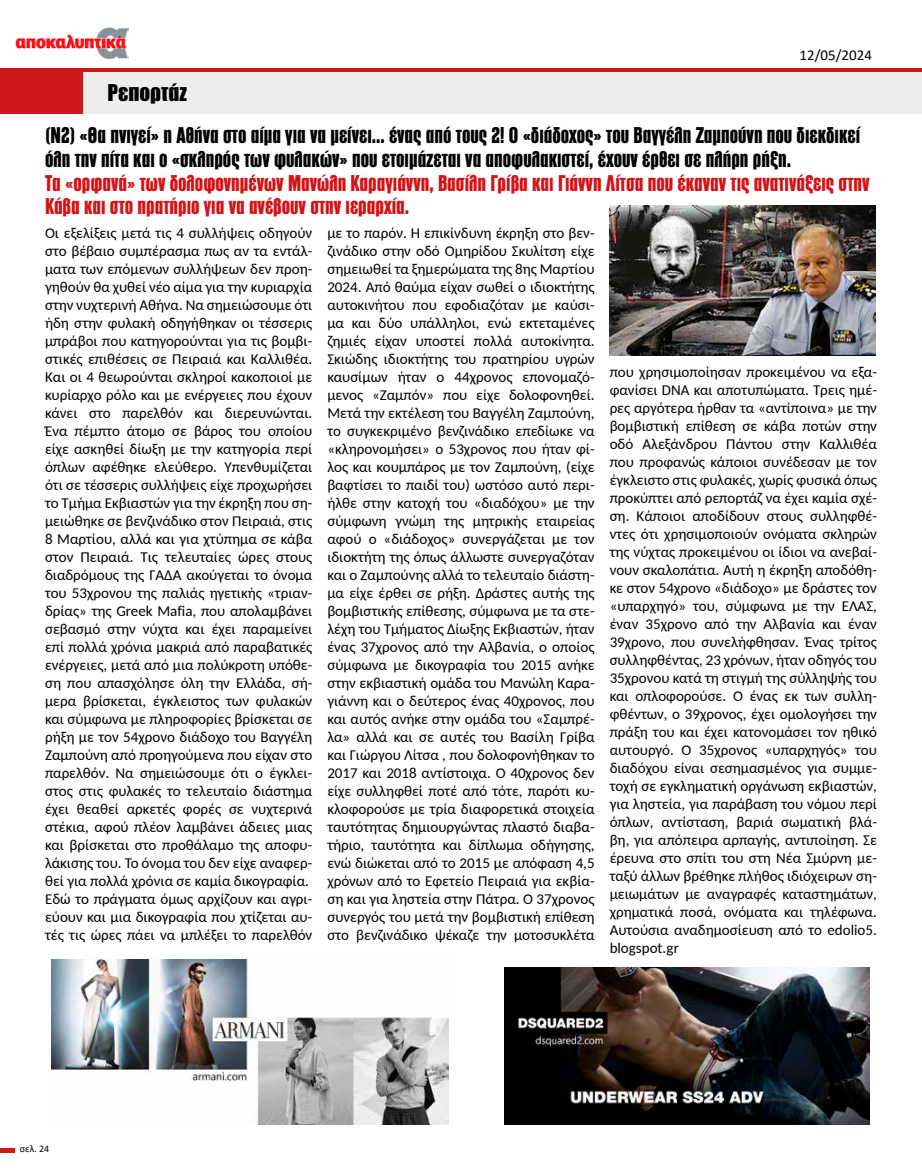
<style>
.page{position:relative;width:922px;height:1170px;background:#fff}
.page>*{position:absolute;margin:0;border:0;box-sizing:border-box;transform-origin:0 0}
.t1{font:900 22.5px "PF Fusion Sans";color:#000}
.t2{font:800 21.25px/23.8px "PF Fusion Sans";color:#000}
.t3{font:800 21.25px/23.8px "PF Fusion Sans";color:#d51317}
.t4{font:15px/18px "Carlito";color:#000;text-align:justify}
.t5{font:15px "Calibri";color:#000}
.t6{font:10px "Calibri";color:#000}
</style>
<div class="page">
<div style="left:0;top:72px;width:921px;height:41px;background:#ededed"></div>
<hr style="left:0;top:68px;width:921px;height:3px;background:#cd1719">
<img style="left:15px;top:27px;width:114px;height:32px">
<svg style="left:0;top:1148px;width:15px;height:3px"></svg>
<div style="left:0;top:72px;width:83px;height:41px;background:#cd1719"></div>
<img style="left:609px;top:205px;width:266px;height:150px">
<img style="left:504px;top:967px;width:365px;height:157px">
<img style="left:51px;top:959px;width:397px;height:165px">
<p class="t5" style="left:799px;top:44px;width:74px">12/05/2024</p>
<h1 class="t1" style="left:108px;top:79px;width:81px">Ρεπορτάζ</h1>
<h2 class="t2" style="left:45px;top:123px;width:816px">(Ν2) «Θα πνιγεί» η Αθήνα στο αίμα για να μείνει... ένας από τους 2! Ο «διάδοχος» του Βαγγέλη Ζαμπούνη που διεκδικεί όλη την πίτα και ο «σκληρός των φυλακών» που ετοιμάζεται να αποφυλακιστεί, έχουν έρθει σε πλήρη ρήξη.</h2>
<h2 class="t3" style="left:45px;top:171px;width:825px">Τα «ορφανά» των δολοφονημένων Μανώλη Καραγιάννη, Βασίλη Γρίβα και Γιάννη Λίτσα που έκαναν τις ανατινάξεις στην<br>Κάβα και στο πρατήριο για να ανέβουν στην ιεραρχία.</h2>
<p class="t4" style="left:45px;top:223px;width:269px;text-align:left">Οι εξελίξεις μετά τις 4 συλλήψεις οδηγούν στο βέβαιο συμπέρασμα πως αν τα εντάλ&shy;ματα των επόμενων συλλήψεων δεν προη&shy;γηθούν θα χυθεί νέο αίμα για την κυριαρχία στην νυχτερινή Αθήνα. Να σημειώσουμε ότι ήδη στην φυλακή οδηγήθηκαν οι τέσσερις μπράβοι που κατηγορούνται για τις βομβι&shy;στικές επιθέσεις σε Πειραιά και Καλλιθέα.<br>Και οι 4 θεωρούνται σκληροί κακοποιοί με κυρίαρχο ρόλο και με ενέργειες που έχουν κάνει στο παρελθόν και διερευνώνται.<br>Ένα πέμπτο άτομο σε βάρος του οποίου είχε ασκηθεί δίωξη με την κατηγορία περί όπλων αφέθηκε ελεύθερο. Υπενθυμίζεται ότι σε τέσσερις συλλήψεις είχε προχωρήσει το Τμήμα Εκβιαστών για την έκρηξη που ση&shy;μειώθηκε σε βενζινάδικο στον Πειραιά, στις 8 Μαρτίου, αλλά και για χτύπημα σε κάβα στον Πειραιά. Τις τελευταίες ώρες στους διαδρόμους της ΓΑΔΑ ακούγεται το όνομα του 53χρονου της παλιάς ηγετικής «τριαν&shy;δρίας» της Greek Mafia, που απολαμβάνει σεβασμό στην νύχτα και έχει παραμείνει επί πολλά χρόνια μακριά από παραβατικές ενέργειες, μετά από μια πολύκροτη υπόθε&shy;ση που απασχόλησε όλη την Ελλάδα, σή&shy;μερα βρίσκεται, έγκλειστος των φυλακών και σύμφωνα με πληροφορίες βρίσκεται σε ρήξη με τον 54χρονο διάδοχο του Βαγγέλη Ζαμπούνη από προηγούμενα που είχαν στο παρελθόν. Να σημειώσουμε ότι ο έγκλει&shy;στος στις φυλακές το τελευταίο διάστημα έχει θεαθεί αρκετές φορές σε νυχτερινά στέκια, αφού πλέον λαμβάνει άδειες μιας και βρίσκεται στο προθάλαμο της αποφυ&shy;λάκισης του. Το όνομα του δεν είχε αναφερ&shy;θεί για πολλά χρόνια σε καμία δικογραφία.<br>Εδώ το πράγματα όμως αρχίζουν και αγρι&shy;εύουν και μια δικογραφία που χτίζεται αυ&shy;τές τις ώρες πάει να μπλέξει το παρελθόν</p>
<p class="t4" style="left:327px;top:223px;width:269px">με το παρόν. Η επικίνδυνη έκρηξη στο βεν&shy;ζινάδικο στην οδό Ομηρίδου Σκυλίτση είχε σημειωθεί τα ξημερώματα της 8ης Μαρτίου 2024. Από θαύμα είχαν σωθεί ο ιδιοκτήτης αυτοκινήτου που εφοδιαζόταν με καύσι&shy;μα και δύο υπάλληλοι, ενώ εκτεταμένες ζημιές είχαν υποστεί πολλά αυτοκίνητα.<br>Σκιώδης ιδιοκτήτης του πρατηρίου υγρών καυσίμων ήταν ο 44χρονος επονομαζό&shy;μενος «Ζαμπόν» που είχε δολοφονηθεί.<br>Μετά την εκτέλεση του Βαγγέλη Ζαμπούνη, το συγκεκριμένο βενζινάδικο επεδίωκε να «κληρονομήσει» ο 53χρονος που ήταν φί&shy;λος και κουμπάρος με τον Ζαμπούνη, (είχε βαφτίσει το παιδί του) ωστόσο αυτό περι&shy;ήλθε στην κατοχή του «διαδόχου» με την σύμφωνη γνώμη της μητρικής εταιρείας αφού ο «διάδοχος» συνεργάζεται με τον ιδιοκτήτη της όπως άλλωστε συνεργαζόταν και ο Ζαμπούνης αλλά το τελευταίο διάστη&shy;μα είχε έρθει σε ρήξη. Δράστες αυτής της βομβιστικής επίθεσης, σύμφωνα με τα στε&shy;λέχη του Τμήματος Δίωξης Εκβιαστών, ήταν ένας 37χρονος από την Αλβανία, ο οποίος σύμφωνα με δικογραφία του 2015 ανήκε στην εκβιαστική ομάδα του Μανώλη Καρα&shy;γιάννη και ο δεύτερος ένας 40χρονος, που και αυτός ανήκε στην ομάδα του «Σαμπρέ&shy;λα» αλλά και σε αυτές του Βασίλη Γρίβα και Γιώργου Λίτσα , που δολοφονήθηκαν το 2017 και 2018 αντίστοιχα. Ο 40χρονος δεν είχε συλληφθεί ποτέ από τότε, παρότι κυ&shy;κλοφορούσε με τρία διαφορετικά στοιχεία ταυτότητας δημιουργώντας πλαστό διαβα&shy;τήριο, ταυτότητα και δίπλωμα οδήγησης, ενώ διώκεται από το 2015 με απόφαση 4,5 χρόνων από το Εφετείο Πειραιά για εκβία&shy;ση και για ληστεία στην Πάτρα. Ο 37χρονος συνεργός του μετά την βομβιστική επίθεση στο βενζινάδικο ψέκαζε την μοτοσυκλέτα</p>
<p class="t4" style="left:609px;top:362px;width:269px">που χρησιμοποίησαν προκειμένου να εξα&shy;φανίσει DNA και αποτυπώματα. Τρεις ημέ&shy;ρες αργότερα ήρθαν τα «αντίποινα» με την βομβιστική επίθεση σε κάβα ποτών στην οδό Αλεξάνδρου Πάντου στην Καλλιθέα που προφανώς κάποιοι συνέδεσαν με τον έγκλειστο στις φυλακές, χωρίς φυσικά όπως προκύπτει από ρεπορτάζ να έχει καμία σχέ&shy;ση. Κάποιοι αποδίδουν στους συλληφθέ&shy;ντες ότι χρησιμοποιούν ονόματα σκληρών της νύχτας προκειμένου οι ίδιοι να ανεβαί&shy;νουν σκαλοπάτια. Αυτή η έκρηξη αποδόθη&shy;κε στον 54χρονο «διάδοχο» με δράστες τον «υπαρχηγό» του, σύμφωνα με την ΕΛΑΣ, έναν 35χρονο από την Αλβανία και έναν 39χρονο, που συνελήφθησαν. Ένας τρίτος συλληφθέντας, 23 χρόνων, ήταν οδηγός του 35χρονου κατά τη στιγμή της σύλληψής του και οπλοφορούσε. Ο ένας εκ των συλλη&shy;φθέντων, ο 39χρονος, έχει ομολογήσει την πράξη του και έχει κατονομάσει τον ηθικό αυτουργό. Ο 35χρονος «υπαρχηγός» του διαδόχου είναι σεσημασμένος για συμμε&shy;τοχή σε εγκληματική οργάνωση εκβιαστών, για ληστεία, για παράβαση του νόμου περί όπλων, αντίσταση, βαριά σωματική βλά&shy;βη, για απόπειρα αρπαγής, αντιποίηση. Σε έρευνα στο σπίτι του στη Νέα Σμύρνη με&shy;ταξύ άλλων βρέθηκε πλήθος ιδιόχειρων ση&shy;μειωμάτων με αναγραφές καταστημάτων, χρηματικά ποσά, ονόματα και τηλέφωνα.<br>Αυτούσια αναδημοσίευση από το edolio5. blogspot.gr</p>
<p class="t6" style="left:20px;top:1141px;width:31px">σελ. 24</p>
</div>
